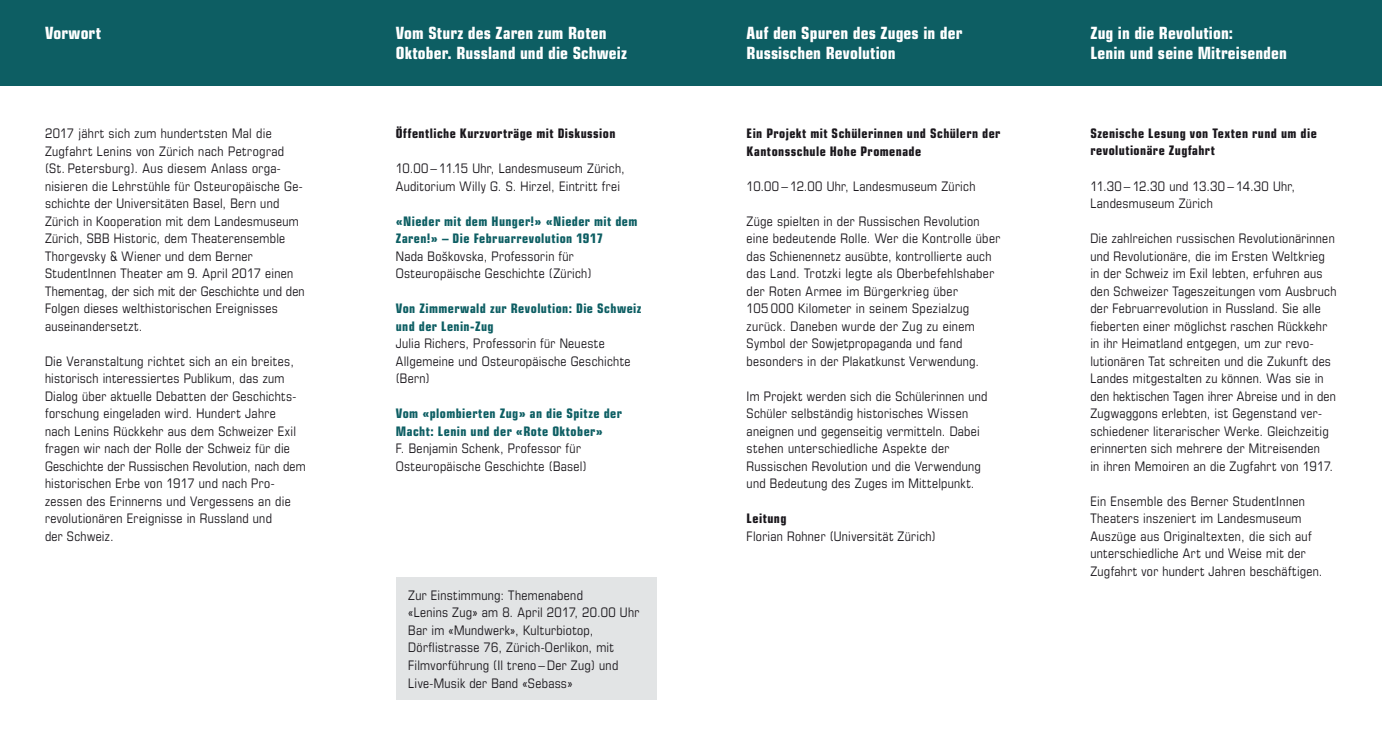
<style>
.page{position:relative;width:1382px;height:745px;background:#fff}
.page>*{position:absolute;margin:0;border:0;box-sizing:border-box;transform-origin:0 0}
.t1{font:700 condensed 16.88px/20px "Eurostile LT";letter-spacing:.005em;color:#fff}
.t2{font:condensed 13.12px/17.5px "Eurostile LT";letter-spacing:.025em;color:#1a171c}
.t3{font:700 condensed 13.12px/17.5px "Eurostile LT";letter-spacing:.035em;color:#0d5e63}
.t4{font:700 condensed 13.12px/17.5px "Eurostile LT";letter-spacing:.035em;color:#1a171c}
</style>
<div class="page">
<div style="left:0;top:0;width:1382px;height:85px;background:#0d5e63"></div>
<div style="left:396px;top:576px;width:261px;height:123px;background:#e2e4e5"></div>
<p class="t1" style="left:45px;top:23px;width:57px">Vorwort</p>
<p class="t1" style="left:747px;top:23px;width:217px">Auf den Spuren des Zuges in der<br>Russischen Revolution</p>
<p class="t1" style="left:1090px;top:23px;width:198px">Zug in die Revolution:<br>Lenin und seine Mitreisenden</p>
<p class="t1" style="left:396px;top:23px;width:233px">Vom Sturz des Zaren zum Roten<br>Oktober. Russland und die Schweiz</p>
<p class="t2" style="left:45px;top:124px;width:261px">2017 jährt sich zum hundertsten Mal die Zugfahrt Lenins von Zürich nach Petrograd (St. Petersburg). Aus diesem Anlass orga&shy;nisieren die Lehrstühle für Osteuropäische Ge&shy;schichte der Universitäten Basel, Bern und Zürich in Kooperation mit dem Landesmuseum Zürich, SBB Historic, dem Theaterensemble Thorgevsky &amp; Wiener und dem Berner StudentInnen Theater am 9. April 2017 einen Thementag, der sich mit der Geschichte und den Folgen dieses welthistorischen Ereignisses auseinandersetzt.</p>
<p class="t2" style="left:45px;top:352px;width:262px">Die Veranstaltung richtet sich an ein breites, historisch interessiertes Publikum, das zum Dialog über aktuelle Debatten der Geschichts&shy;forschung eingeladen wird. Hundert Jahre<br>nach Lenins Rückkehr aus dem Schweizer Exil fragen wir nach der Rolle der Schweiz für die Geschichte der Russischen Revolution, nach dem historischen Erbe von 1917 und nach Pro&shy;zessen des Erinnerns und Vergessens an die revolutionären Ereignisse in Russland und<br>der Schweiz.</p>
<p class="t4" style="left:396px;top:124px;width:221px">Öffentliche Kurzvorträge mit Diskussion</p>
<p class="t2" style="left:396px;top:159px;width:230px">10.00 – 11.15 Uhr, Landesmuseum Zürich,<br>Auditorium Willy G. S. Hirzel, Eintritt frei</p>
<p class="t3" style="left:396px;top:212px;width:243px">«Nieder mit dem Hunger!» «Nieder mit dem<br>Zaren!» – Die Februarrevolution 1917</p>
<p class="t2" style="left:396px;top:247px;width:197px">Nada Boškovska, Professorin für<br>Osteuropäische Geschichte (Zürich)</p>
<p class="t3" style="left:396px;top:299px;width:247px">Von Zimmerwald zur Revolution: Die Schweiz und der Lenin-Zug</p>
<p class="t2" style="left:396px;top:334px;width:236px">Julia Richers, Professorin für Neueste<br>Allgemeine und Osteuropäische Geschichte (Bern)</p>
<p class="t3" style="left:396px;top:404px;width:227px">Vom «plombierten Zug» an die Spitze der<br>Macht: Lenin und der «Rote Oktober»</p>
<p class="t2" style="left:396px;top:439px;width:192px">F. Benjamin Schenk, Professor für<br>Osteuropäische Geschichte (Basel)</p>
<p class="t2" style="left:408px;top:586px;width:233px">Zur Einstimmung: Themenabend<br>«Lenins Zug» am 8. April 2017, 20.00 Uhr Bar im «Mundwerk», Kulturbiotop, Dörflistrasse 76, Zürich-Oerlikon, mit Filmvorführung (Il treno – Der Zug) und Live-Musik der Band «Sebass»</p>
<p class="t4" style="left:747px;top:124px;width:255px">Ein Projekt mit Schülerinnen und Schülern der<br>Kantonsschule Hohe Promenade</p>
<p class="t2" style="left:747px;top:177px;width:230px">10.00 – 12.00 Uhr, Landesmuseum Zürich</p>
<p class="t2" style="left:747px;top:212px;width:255px">Züge spielten in der Russischen Revolution eine bedeutende Rolle. Wer die Kontrolle über das Schienennetz ausübte, kontrollierte auch das Land. Trotzki legte als Oberbefehlshaber der Roten Armee im Bürgerkrieg über<br>105 000 Kilometer in seinem Spezialzug zurück. Daneben wurde der Zug zu einem Symbol der Sowjetpropaganda und fand besonders in der Plakatkunst Verwendung.</p>
<p class="t2" style="left:747px;top:387px;width:242px">Im Projekt werden sich die Schülerinnen und Schüler selbständig historisches Wissen aneignen und gegenseitig vermitteln. Dabei stehen unterschiedliche Aspekte der Russischen Revolution und die Verwendung und Bedeutung des Zuges im Mittelpunkt.</p>
<p class="t4" style="left:747px;top:509px;width:41px">Leitung</p>
<p class="t2" style="left:747px;top:527px;width:191px">Florian Rohner (Universität Zürich)</p>
<p class="t4" style="left:1090px;top:124px;width:228px">Szenische Lesung von Texten rund um die revolutionäre Zugfahrt</p>
<p class="t2" style="left:1090px;top:177px;width:206px">11.30 – 12.30 und 13.30 – 14.30 Uhr,<br>Landesmuseum Zürich</p>
<p class="t2" style="left:1090px;top:229px;width:248px">Die zahlreichen russischen Revolutionärinnen und Revolutionäre, die im Ersten Weltkrieg in der Schweiz im Exil lebten, erfuhren aus den Schweizer Tageszeitungen vom Ausbruch der Februarrevolution in Russland. Sie alle fieberten einer möglichst raschen Rückkehr in ihr Heimatland entgegen, um zur revo&shy;lutionären Tat schreiten und die Zukunft des Landes mitgestalten zu können. Was sie in den hektischen Tagen ihrer Abreise und in den Zugwaggons erlebten, ist Gegenstand ver&shy;schiedener literarischer Werke. Gleichzeitig erinnerten sich mehrere der Mitreisenden<br>in ihren Memoiren an die Zugfahrt von 1917.</p>
<p class="t2" style="left:1090px;top:492px;width:234px">Ein Ensemble des Berner StudentInnen Theaters inszeniert im Landesmuseum Auszüge aus Originaltexten, die sich auf unterschiedliche Art und Weise mit der Zugfahrt vor hundert Jahren beschäftigen.</p>
</div>
